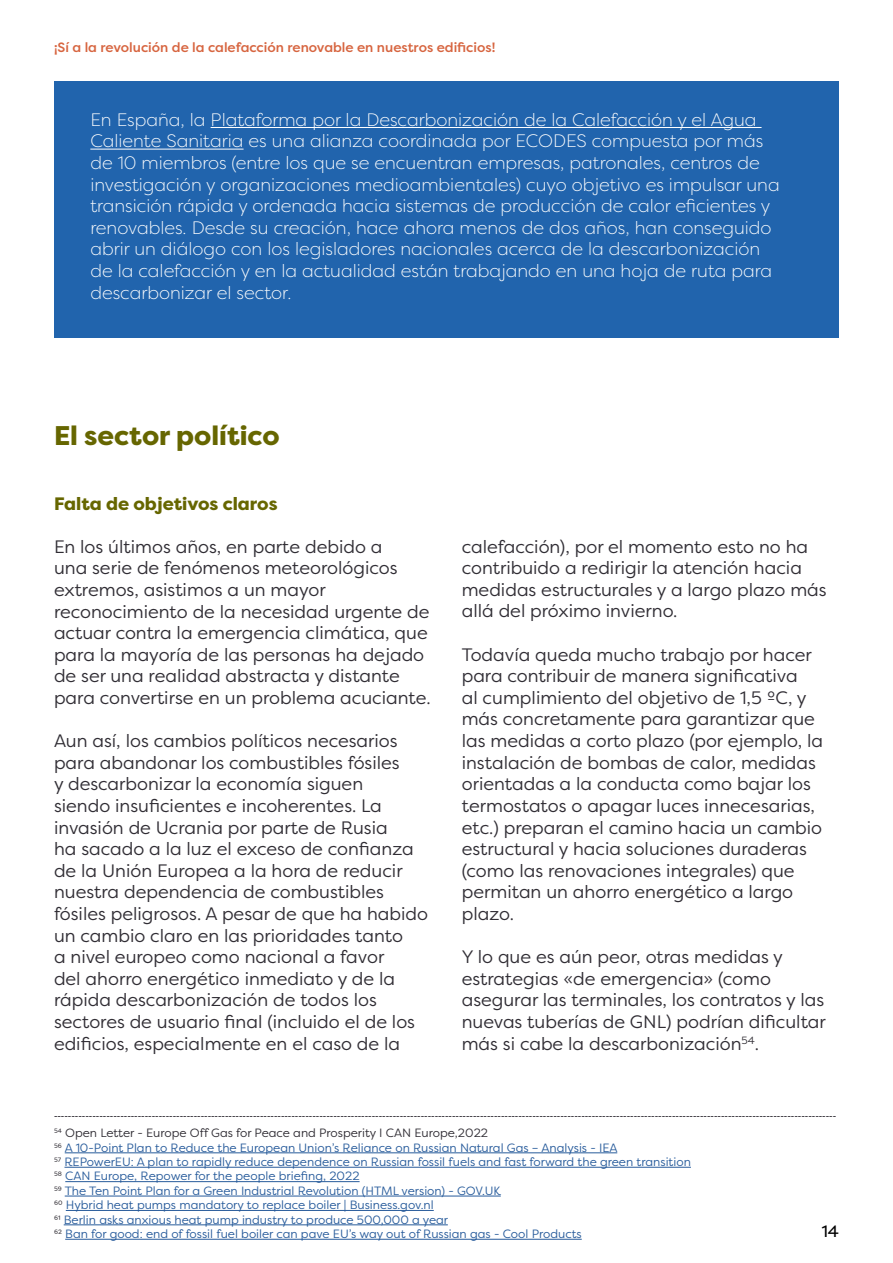
<style>
.page{position:relative;width:893px;height:1263px;background:#fff}
.page>*{position:absolute;margin:0;border:0;box-sizing:border-box;transform-origin:0 0}
.t1{font:800 27px "Filson Pro";color:#660}
.t2{font:18px/21.6px "Filson Pro";color:#302d34}
.t3{font:300 18px/21.6px "Filson Pro";color:#fff}
.t4{font:800 18px "Filson Pro";color:#660}
.t5{font:16.5px "Filson Pro";color:#000}
.t6{font:500 13.5px "Filson Pro";color:#d76540}
.t7{font:12px/14.4px "Filson Pro";color:#275b9b}
.t8{font:700 12px "Filson Pro";color:#302d34}
.s1{color:#302d34}
</style>
<div class="page">
<hr style="left:65px;top:1152px;width:552px;height:1px;background:#275b9b">
<hr style="left:64px;top:1167px;width:627px;height:1px;background:#275b9b">
<hr style="left:65px;top:1181px;width:295px;height:1px;background:#275b9b">
<hr style="left:65px;top:1196px;width:436px;height:1px;background:#275b9b">
<hr style="left:66px;top:1210px;width:368px;height:1px;background:#275b9b">
<hr style="left:64px;top:1224px;width:384px;height:1px;background:#275b9b">
<hr style="left:65px;top:1239px;width:517px;height:1px;background:#275b9b">
<div style="left:54px;top:82px;width:785px;height:256px;background:#2164ad"></div>
<hr style="left:211px;top:127px;width:550px;height:1px;background:#fff">
<hr style="left:90px;top:149px;width:154px;height:1px;background:#fff">
<p class="t6" style="left:54px;top:38px;width:443px">¡Sí a la revolución de la calefacción renovable en nuestros edificios!</p>
<p class="t3" style="left:90px;top:108px;width:691px">En España, la Plataforma por la Descarbonización de la Calefacción y el Agua Caliente Sanitaria es una alianza coordinada por ECODES compuesta por más de 10 miembros (entre los que se encuentran empresas, patronales, centros de investigación y organizaciones medioambientales) cuyo objetivo es impulsar una transición rápida y ordenada hacia sistemas de producción de calor eficientes y renovables. Desde su creación, hace ahora menos de dos años, han conseguido abrir un diálogo con los legisladores nacionales acerca de la descarbonización de la calefacción y en la actualidad están trabajando en una hoja de ruta para descarbonizar el sector.</p>
<h1 class="t1" style="left:54px;top:418px;width:227px">El sector político</h1>
<p class="t4" style="left:54px;top:492px;width:225px">Falta de objetivos claros</p>
<p class="t2" style="left:54px;top:535px;width:378px">En los últimos años, en parte debido a<br>una serie de fenómenos meteorológicos extremos, asistimos a un mayor reconocimiento de la necesidad urgente de actuar contra la emergencia climática, que para la mayoría de las personas ha dejado de ser una realidad abstracta y distante para convertirse en un problema acuciante.</p>
<p class="t2" style="left:54px;top:730px;width:376px">Aun así, los cambios políticos necesarios para abandonar los combustibles fósiles<br>y descarbonizar la economía siguen<br>siendo insuficientes e incoherentes. La invasión de Ucrania por parte de Rusia<br>ha sacado a la luz el exceso de confianza de la Unión Europea a la hora de reducir nuestra dependencia de combustibles fósiles peligrosos. A pesar de que ha habido un cambio claro en las prioridades tanto<br>a nivel europeo como nacional a favor<br>del ahorro energético inmediato y de la rápida descarbonización de todos los sectores de usuario final (incluido el de los edificios, especialmente en el caso de la</p>
<p class="t2" style="left:462px;top:535px;width:366px">calefacción), por el momento esto no ha contribuido a redirigir la atención hacia medidas estructurales y a largo plazo más allá del próximo invierno.</p>
<p class="t2" style="left:462px;top:643px;width:363px">Todavía queda mucho trabajo por hacer para contribuir de manera significativa<br>al cumplimiento del objetivo de 1,5 ºC, y más concretamente para garantizar que las medidas a corto plazo (por ejemplo, la instalación de bombas de calor, medidas orientadas a la conducta como bajar los termostatos o apagar luces innecesarias, etc.) preparan el camino hacia un cambio estructural y hacia soluciones duraderas (como las renovaciones integrales) que permitan un ahorro energético a largo plazo.</p>
<p class="t2" style="left:462px;top:945px;width:366px">Y lo que es aún peor, otras medidas y estrategias «de emergencia» (como asegurar las terminales, los contratos y las nuevas tuberías de GNL) podrían dificultar más si cabe la descarbonización<sup>54</sup>.</p>
<p class="t8" style="left:54px;top:1111px;width:784px">--------------------------------------------------------------------------------------------------------------------------------------------------------------------------------------------------------------------------------</p>
<p class="t7" style="left:54px;top:1125px;width:638px"><span class="s1">54 Open Letter - Europe Off Gas for Peace and Prosperity I CAN Europe,2022<br>56</span> A 10-Point Plan to Reduce the European Union’s Reliance on Russian Natural Gas – Analysis - IEA<br><span class="s1">57</span> REPowerEU: A plan to rapidly reduce dependence on Russian fossil fuels and fast forward the green transition <span class="s1">58</span> CAN Europe, Repower for the people briefing, 2022<br><span class="s1">59</span> The Ten Point Plan for a Green Industrial Revolution (HTML version) - GOV.UK<br><span class="s1">60</span> Hybrid heat pumps mandatory to replace boiler | Business.gov.nl<br><span class="s1">61</span> Berlin asks anxious heat pump industry to produce 500,000 a year<br><span class="s1">62</span> Ban for good: end of fossil fuel boiler can pave EU’s way out of Russian gas - Cool Products</p>
<p class="t5" style="left:822px;top:1220px;width:19px">14</p>
</div>
